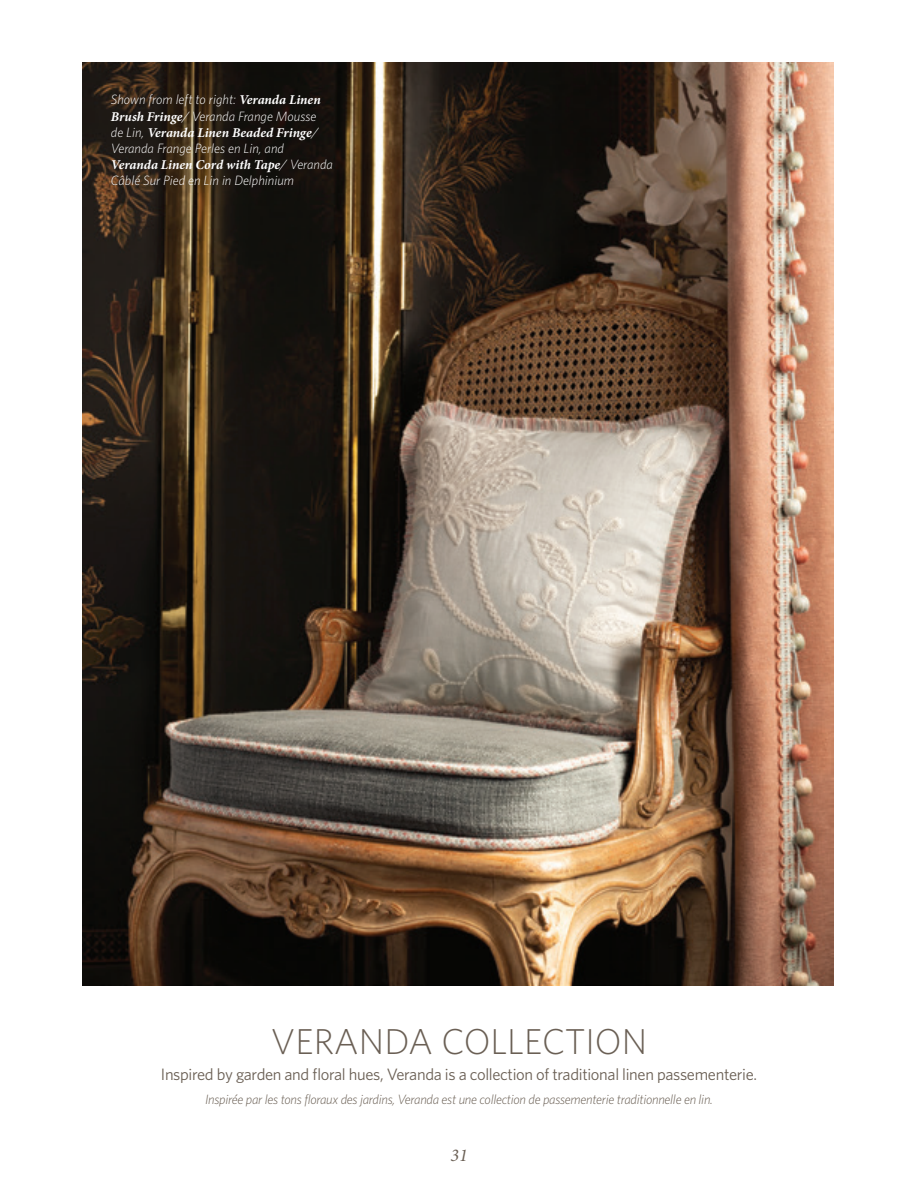
<style>
.page{position:relative;width:918px;height:1188px;background:#fff}
.page>*{position:absolute;margin:0;border:0;box-sizing:border-box;transform-origin:0 0}
.t1{font:300 36px "Whitney";color:#6a5f54}
.t2{font:italic 18px "Minion Pro";color:#6a5f54}
.t3{font:16.5px "Whitney";letter-spacing:-.02em;color:#6a5f54}
.t4{font:italic 300 13.5px/16.2px "Whitney";color:#fff}
.t5{font:italic 300 13.5px "Whitney";letter-spacing:-.02em;color:#6a5f54}
.s1{font-family:"Minion Pro";font-weight:700}
</style>
<div class="page">
<img style="left:82px;top:63px;width:752px;height:922px">
<p class="t4" style="left:111px;top:91px;width:224px">Shown from left to right: <span class="s1">Veranda Linen Brush Fringe</span>/ Veranda Frange Mousse<br>de Lin, <span class="s1">Veranda Linen Beaded Fringe</span>/ Veranda Frange Perles en Lin, and <span class="s1">Veranda Linen Cord with Tape</span>/ Veranda Câblé Sur Pied en Lin in Delphinium</p>
<p class="t1" style="left:271px;top:1017px;width:378px">VERANDA COLLECTION</p>
<p class="t3" style="left:161px;top:1064px;width:598px">Inspired by garden and floral hues, Veranda is a collection of traditional linen passementerie.</p>
<p class="t5" style="left:205px;top:1091px;width:509px">Inspirée par les tons floraux des jardins, Veranda est une collection de passementerie traditionnelle en lin.</p>
<h2 class="t2" style="left:450px;top:1143px;width:19px">31</h2>
</div>
